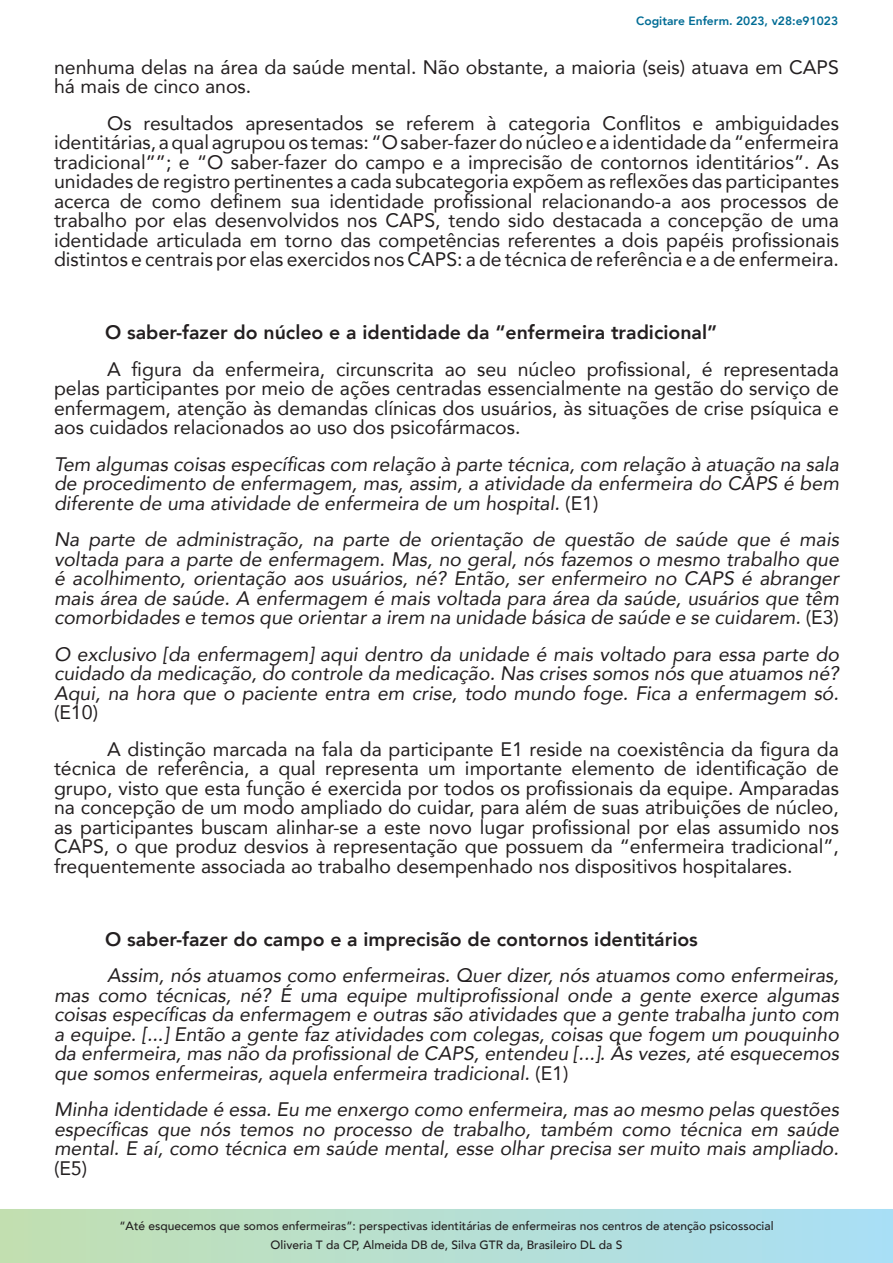
<style>
.page{position:relative;width:893px;height:1263px;background:#fff}
.page>*{position:absolute;margin:0;border:0;box-sizing:border-box;transform-origin:0 0}
.t1{font:19.5px/19.5px "Avenir";color:#231f20;text-align:justify}
.t2{font:italic 19.5px/19.5px "Avenir";color:#231f20;text-align:justify}
.t3{font:800 19.5px "Avenir";color:#231f20}
.t4{font:500 12px/18.6px "Avenir";color:#231f20;text-align:center}
.t5{font:800 12px "Avenir";color:#006c95}
.s1{font-style:normal}
</style>
<div class="page">
<svg style="left:0;top:1209px;width:893px;height:54px;background:#b6dfd2"></svg>
<p class="t5" style="left:636px;top:10px;width:203px">Cogitare Enferm. 2023, v28:e91023</p>
<p class="t1" style="left:54px;top:56px;width:786px">nenhuma delas na área da saúde mental. Não obstante, a maioria (seis) atuava em CAPS há mais de cinco anos.</p>
<p class="t1" style="left:54px;top:112px;width:786px;text-indent:53px">Os resultados apresentados se referem à categoria Conflitos e ambiguidades identitárias, a qual agrupou os temas: “O saber-fazer do núcleo e a identidade da “enfermeira tradicional””; e “O saber-fazer do campo e a imprecisão de contornos identitários”. As unidades de registro pertinentes a cada subcategoria expõem as reflexões das participantes acerca de como definem sua identidade profissional relacionando-a aos processos de trabalho por elas desenvolvidos nos CAPS, tendo sido destacada a concepção de uma identidade articulada em torno das competências referentes a dois papéis profissionais distintos e centrais por elas exercidos nos CAPS: a de técnica de referência e a de enfermeira.</p>
<p class="t3" style="left:105px;top:314px;width:614px">O saber-fazer do núcleo e a identidade da “enfermeira tradicional”</p>
<p class="t1" style="left:54px;top:358px;width:786px;text-indent:53px">A figura da enfermeira, circunscrita ao seu núcleo profissional, é representada pelas participantes por meio de ações centradas essencialmente na gestão do serviço de enfermagem, atenção às demandas clínicas dos usuários, às situações de crise psíquica e aos cuidados relacionados ao uso dos psicofármacos.</p>
<p class="t2" style="left:54px;top:454px;width:786px">Tem algumas coisas específicas com relação à parte técnica, com relação à atuação na sala de procedimento de enfermagem, mas, assim, a atividade da enfermeira do CAPS é bem diferente de uma atividade de enfermeira de um hospital. <span class="s1">(E1)</span></p>
<p class="t2" style="left:54px;top:529px;width:786px">Na parte de administração, na parte de orientação de questão de saúde que é mais voltada para a parte de enfermagem. Mas, no geral, nós fazemos o mesmo trabalho que é acolhimento, orientação aos usuários, né? Então, ser enfermeiro no CAPS é abranger mais área de saúde. A enfermagem é mais voltada para área da saúde, usuários que têm comorbidades e temos que orientar a irem na unidade básica de saúde e se cuidarem. <span class="s1">(E3)</span></p>
<p class="t2" style="left:54px;top:644px;width:786px">O exclusivo [da enfermagem] aqui dentro da unidade é mais voltado para essa parte do cuidado da medicação, do controle da medicação. Nas crises somos nós que atuamos né?<br>Aqui, na hora que o paciente entra em crise, todo mundo foge. Fica a enfermagem só. <span class="s1">(E10)</span></p>
<p class="t1" style="left:54px;top:738px;width:786px;text-indent:53px">A distinção marcada na fala da participante E1 reside na coexistência da figura da técnica de referência, a qual representa um importante elemento de identificação de grupo, visto que esta função é exercida por todos os profissionais da equipe. Amparadas na concepção de um modo ampliado do cuidar, para além de suas atribuições de núcleo, as participantes buscam alinhar-se a este novo lugar profissional por elas assumido nos CAPS, o que produz desvios à representação que possuem da “enfermeira tradicional”, frequentemente associada ao trabalho desempenhado nos dispositivos hospitalares.</p>
<p class="t3" style="left:105px;top:921px;width:594px">O saber-fazer do campo e a imprecisão de contornos identitários</p>
<p class="t2" style="left:54px;top:965px;width:786px;text-indent:53px">Assim, nós atuamos como enfermeiras. Quer dizer, nós atuamos como enfermeiras, mas como técnicas, né? É uma equipe multiprofissional onde a gente exerce algumas coisas específicas da enfermagem e outras são atividades que a gente trabalha junto com a equipe. [...] Então a gente faz atividades com colegas, coisas que fogem um pouquinho da enfermeira, mas não da profissional de CAPS, entendeu [...]. Às vezes, até esquecemos que somos enfermeiras, aquela enfermeira tradicional. <span class="s1">(E1)</span></p>
<p class="t2" style="left:54px;top:1099px;width:786px">Minha identidade é essa. Eu me enxergo como enfermeira, mas ao mesmo pelas questões específicas que nós temos no processo de trabalho, também como técnica em saúde mental. E aí, como técnica em saúde mental, esse olhar precisa ser muito mais ampliado. <span class="s1">(E5)</span></p>
<p class="t4" style="left:119px;top:1216px;width:656px">“Até esquecemos que somos enfermeiras”: perspectivas identitárias de enfermeiras nos centros de atenção psicossocial<br>Oliveria T da CP, Almeida DB de, Silva GTR da, Brasileiro DL da S</p>
</div>
